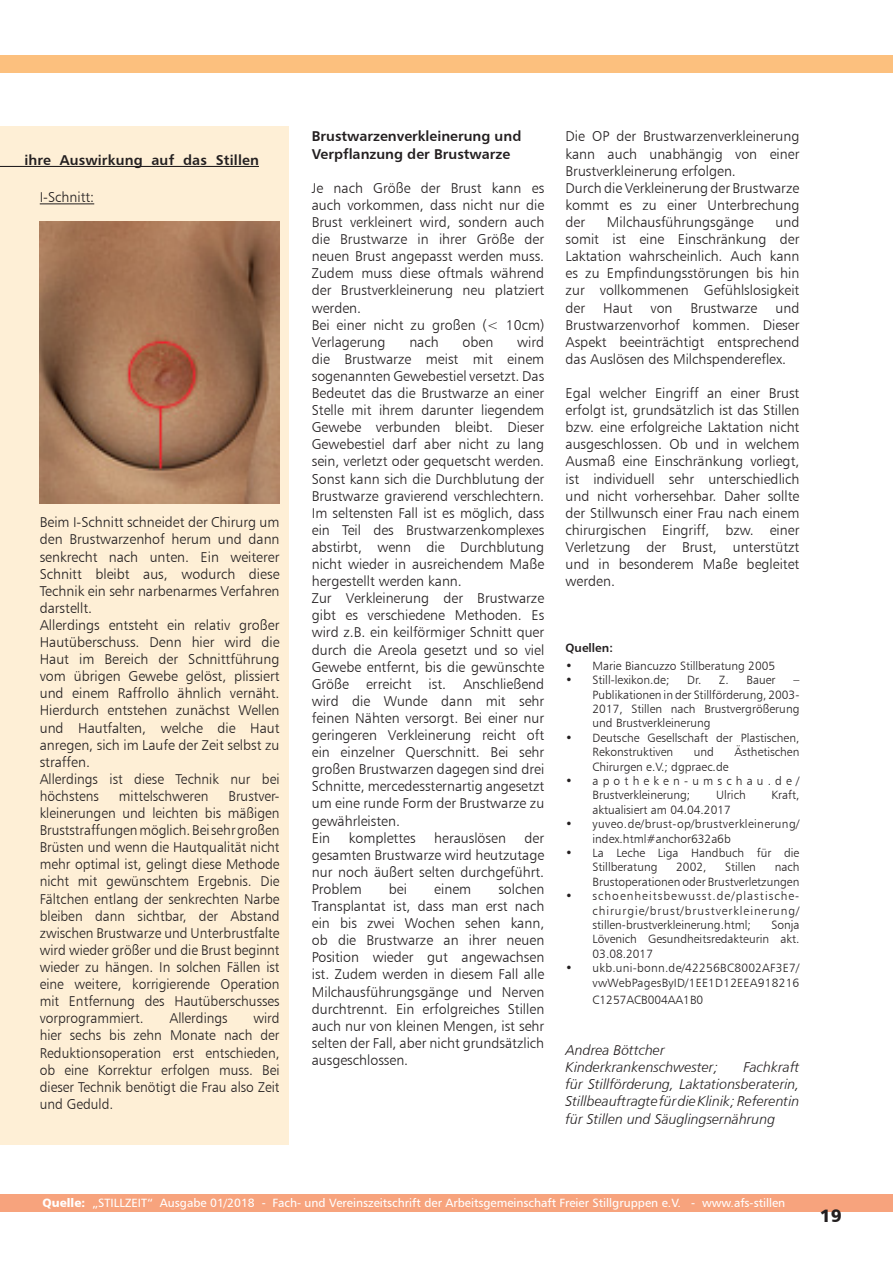
<style>
.page{position:relative;width:893px;height:1263px;background:#fff}
.page>*{position:absolute;margin:0;border:0;box-sizing:border-box;transform-origin:0 0}
.t1{font:18px "Humanist 777 BT Black B";color:#231f20}
.t2{font:14.25px/17.1px "Humanist 777 BT Light B";color:#231f20;text-align:justify}
.t3{font:14.25px/17.1px "Humanist 777 BT Light Italic B";color:#231f20;text-align:justify}
.t4{font:14.25px/17.1px "Humanist 777 BT Bold B";color:#231f20}
.t5{font:12px/14.4px "Humanist 777 BT Light B";color:#231f20;text-align:justify}
.t6{font:12px "Humanist 777 BT Roman B";color:#fff}
.t7{font:12px/14.4px "Humanist 777 BT Light B";letter-spacing:.02em;color:#231f20;text-align:right}
.t8{font:12px/14.4px "Humanist 777 BT Light B";letter-spacing:.03em;color:#231f20}
.t9{font:12px "Humanist 777 BT Bold B";color:#231f20}
.s1{font-family:"Humanist 777 BT Black B"}
</style>
<div class="page">
<div style="left:0;top:1195px;width:893px;height:17px;background:#f7a37d"></div>
<div style="left:0;top:55px;width:893px;height:17px;background:#fcc07e"></div>
<div style="left:0;top:126px;width:288px;height:1019px;background:#feefd6"></div>
<hr style="left:0;top:166px;width:259px;height:1px;background:#231f20">
<hr style="left:40px;top:204px;width:54px;height:1px;background:#231f20">
<img style="left:40px;top:222px;width:240px;height:282px">
<p class="t4" style="left:24px;top:151px;width:236px">ihre Auswirkung auf das Stillen</p>
<p class="t2" style="left:40px;top:189px;width:56px">I-Schnitt:</p>
<p class="t2" style="left:40px;top:514px;width:241px">Beim I-Schnitt schneidet der Chirurg um den Brustwarzenhof herum und dann senkrecht nach unten. Ein weiterer Schnitt bleibt aus, wodurch diese Technik ein sehr narbenarmes Verfahren darstellt.</p>
<p class="t2" style="left:40px;top:616px;width:241px">Allerdings entsteht ein relativ großer Hautüberschuss. Denn hier wird die Haut im Bereich der Schnittführung vom übrigen Gewebe gelöst, plissiert und einem Raffrollo ähnlich vernäht.<br>Hierdurch entstehen zunächst Wellen und Hautfalten, welche die Haut anregen, sich im Laufe der Zeit selbst zu straffen.</p>
<p class="t2" style="left:40px;top:770px;width:241px">Allerdings ist diese Technik nur bei höchstens</p>
<p class="t2" style="left:119px;top:787px;width:91px">mittelschweren</p>
<p class="t2" style="left:40px;top:787px;width:241px;text-indent:189px">Brustver&shy;kleinerungen und leichten bis mäßigen Bruststraffungen möglich. Bei sehr großen Brüsten und wenn die Hautqualität nicht mehr optimal ist, gelingt diese Methode nicht mit gewünschtem Ergebnis. Die Fältchen entlang der senkrechten Narbe bleiben dann sichtbar, der Abstand zwischen Brustwarze und Unterbrustfalte wird wieder größer und die Brust beginnt wieder zu hängen. In solchen Fällen ist eine weitere, korrigierende Operation mit Entfernung des Hautüberschusses vorprogrammiert.</p>
<p class="t2" style="left:40px;top:1009px;width:241px;text-indent:214px">wird hier sechs bis zehn Monate nach der Reduktionsoperation erst entschieden, ob eine Korrektur erfolgen muss. Bei dieser Technik benötigt die Frau also Zeit und Geduld.</p>
<p class="t2" style="left:169px;top:1009px;width:60px">Allerdings</p>
<p class="t4" style="left:312px;top:128px;width:211px">Brustwarzenverkleinerung und<br>Verpflanzung der Brustwarze</p>
<p class="t2" style="left:312px;top:179px;width:234px">Je nach Größe der Brust kann es auch vorkommen, dass nicht nur die Brust verkleinert wird, sondern auch die Brustwarze in ihrer Größe der neuen Brust angepasst werden muss.<br>Zudem muss diese oftmals während der Brustverkleinerung neu platziert werden.</p>
<p class="t2" style="left:312px;top:316px;width:234px">Bei einer nicht zu großen (&lt; 10cm)<br>Verlagerung</p>
<p class="t2" style="left:312px;top:333px;width:234px;text-indent:205px">wird die Brustwarze meist mit einem sogenannten Gewebestiel versetzt. Das Bedeutet das die Brustwarze an einer Stelle mit ihrem darunter liegendem Gewebe verbunden bleibt. Dieser Gewebestiel darf aber nicht zu lang sein, verletzt oder gequetscht werden.<br>Sonst kann sich die Durchblutung der Brustwarze gravierend verschlechtern.<br>Im seltensten Fall ist es möglich, dass ein Teil des Brustwarzenkomplexes abstirbt, wenn die Durchblutung nicht wieder in ausreichendem Maße hergestellt werden kann.</p>
<p class="t2" style="left:312px;top:589px;width:234px">Zur Verkleinerung der Brustwarze gibt es verschiedene Methoden. Es wird z.B. ein keilförmiger Schnitt quer durch die Areola gesetzt und so viel Gewebe entfernt, bis die gewünschte Größe erreicht ist. Anschließend wird die Wunde dann mit sehr feinen Nähten versorgt. Bei einer nur geringeren Verkleinerung reicht oft ein einzelner Querschnitt. Bei sehr großen Brustwarzen dagegen sind drei Schnitte, mercedessternartig angesetzt um eine runde Form der Brustwarze zu gewährleisten.</p>
<p class="t2" style="left:312px;top:829px;width:20px">Ein</p>
<p class="t2" style="left:349px;top:829px;width:68px">komplettes</p>
<p class="t2" style="left:434px;top:829px;width:73px">herauslösen</p>
<p class="t2" style="left:409px;top:333px;width:31px">nach</p>
<p class="t2" style="left:463px;top:333px;width:32px">oben</p>
<p class="t2" style="left:312px;top:829px;width:234px;text-indent:213px">der gesamten Brustwarze wird heutzutage nur noch äußert selten durchgeführt.<br>Problem</p>
<p class="t2" style="left:312px;top:880px;width:234px;text-indent:187px">solchen Transplantat ist, dass man erst nach ein bis zwei Wochen sehen kann, ob die Brustwarze an ihrer neuen Position wieder gut angewachsen ist. Zudem werden in diesem Fall alle Milchausführungsgänge und Nerven durchtrennt. Ein erfolgreiches Stillen auch nur von kleinen Mengen, ist sehr selten der Fall, aber nicht grundsätzlich ausgeschlossen.</p>
<p class="t2" style="left:389px;top:880px;width:20px">bei</p>
<p class="t2" style="left:434px;top:880px;width:38px">einem</p>
<p class="t2" style="left:566px;top:128px;width:235px">Die OP der Brustwarzenverkleinerung kann auch unabhängig von einer Brustverkleinerung erfolgen.</p>
<p class="t2" style="left:566px;top:179px;width:235px">Durch die Verkleinerung der Brustwarze kommt es zu einer Unterbrechung der</p>
<p class="t2" style="left:607px;top:213px;width:148px">Milchausführungsgänge</p>
<p class="t2" style="left:566px;top:213px;width:235px;text-indent:210px">und somit ist eine Einschränkung der Laktation wahrscheinlich. Auch kann es zu Empfindungsstörungen bis hin zur vollkommenen Gefühlslosigkeit der</p>
<p class="t2" style="left:566px;top:299px;width:235px;text-indent:210px">und Brustwarzenvorhof kommen. Dieser Aspekt beeinträchtigt entsprechend das Auslösen des Milchspendereflex.</p>
<p class="t2" style="left:566px;top:384px;width:235px">Egal welcher Eingriff an einer Brust erfolgt ist, grundsätzlich ist das Stillen bzw. eine erfolgreiche Laktation nicht ausgeschlossen. Ob und in welchem Ausmaß eine Einschränkung vorliegt, ist individuell sehr unterschiedlich und nicht vorhersehbar. Daher sollte der Stillwunsch einer Frau nach einem chirurgischen Eingriff, bzw. einer Verletzung der Brust, unterstützt und in besonderem Maße begleitet werden.</p>
<p class="t2" style="left:603px;top:299px;width:31px">Haut</p>
<p class="t2" style="left:650px;top:299px;width:24px">von</p>
<p class="t2" style="left:690px;top:299px;width:68px">Brustwarze</p>
<p class="t9" style="left:566px;top:640px;width:49px">Quellen:</p>
<p class="t5" style="left:566px;top:658px;width:211px">• Marie Biancuzzo Stillberatung 2005</p>
<p class="t5" style="left:566px;top:673px;width:105px">• Still-lexikon.de;</p>
<p class="t5" style="left:687px;top:673px;width:43px">Dr. Z.</p>
<p class="t5" style="left:747px;top:673px;width:30px">Bauer</p>
<p class="t5" style="left:593px;top:673px;width:208px;text-indent:201px">– Publikationen in der Stillförderung, 2003- 2017, Stillen nach Brustvergrößerung und Brustverkleinerung</p>
<p class="t5" style="left:593px;top:730px;width:208px;text-indent:-27px">• Deutsche Gesellschaft der Plastischen,<br>Rekonstruktiven</p>
<p class="t5" style="left:694px;top:745px;width:22px">und</p>
<p class="t5" style="left:734px;top:745px;width:66px">Ästhetischen</p>
<p class="t5" style="left:593px;top:759px;width:138px">Chirurgen e.V.; dgpraec.de</p>
<p class="t5" style="left:593px;top:773px;width:208px;text-indent:-27px">• apotheken-umschau.de/<br>Brustverkleinerung;</p>
<p class="t5" style="left:716px;top:788px;width:31px">Ulrich</p>
<p class="t5" style="left:771px;top:788px;width:29px">Kraft,</p>
<p class="t5" style="left:593px;top:802px;width:140px">aktualisiert am 04.04.2017</p>
<p class="t8" style="left:593px;top:817px;width:208px;text-indent:-27px">• yuveo.de/brust-op/brustverkleinerung/ index.html#anchor632a6b</p>
<p class="t5" style="left:593px;top:845px;width:208px;text-indent:-27px">• La Leche Liga Handbuch für die<br>Stillberatung</p>
<p class="t5" style="left:593px;top:860px;width:208px;text-align:right">nach<br>Brustoperationen oder Brustverletzungen</p>
<p class="t5" style="left:593px;top:889px;width:208px;text-indent:-27px">• schoenheitsbewusst.de/plastische&shy;chirurgie/brust/brustverkleinerung/ stillen-brustverkleinerung.html;</p>
<p class="t5" style="left:676px;top:860px;width:32px">2002,</p>
<p class="t5" style="left:725px;top:860px;width:32px">Stillen</p>
<p class="t5" style="left:593px;top:917px;width:208px;text-indent:179px">Sonja Lövenich Gesundheitsredakteurin akt.<br>03.08.2017</p>
<p class="t7" style="left:566px;top:961px;width:235px">• ukb.uni-bonn.de/42256BC8002AF3E7/ vwWebPagesByID/1EE1D12EEA918216</p>
<p class="t5" style="left:593px;top:992px;width:112px">C1257ACB004AA1B0</p>
<p class="t3" style="left:566px;top:1041px;width:101px">Andrea Böttcher</p>
<p class="t3" style="left:566px;top:1058px;width:155px">Kinderkrankenschwester;</p>
<p class="t3" style="left:566px;top:1058px;width:235px;text-indent:178px">Fachkraft für Stillförderung, Laktationsberaterin, Stillbeauftragte für die Klinik; Referentin für Stillen und Säuglingsernährung</p>
<p class="t6" style="left:43px;top:1195px;width:744px"><span class="s1">Quelle:</span> „STILLZEIT“ Ausgabe 01/2018 - Fach- und Vereinszeitschrift der Arbeitsgemeinschaft Freier Stillgruppen e.V. - www.afs-stillen</p>
<p class="t1" style="left:820px;top:1204px;width:24px">19</p>
</div>
